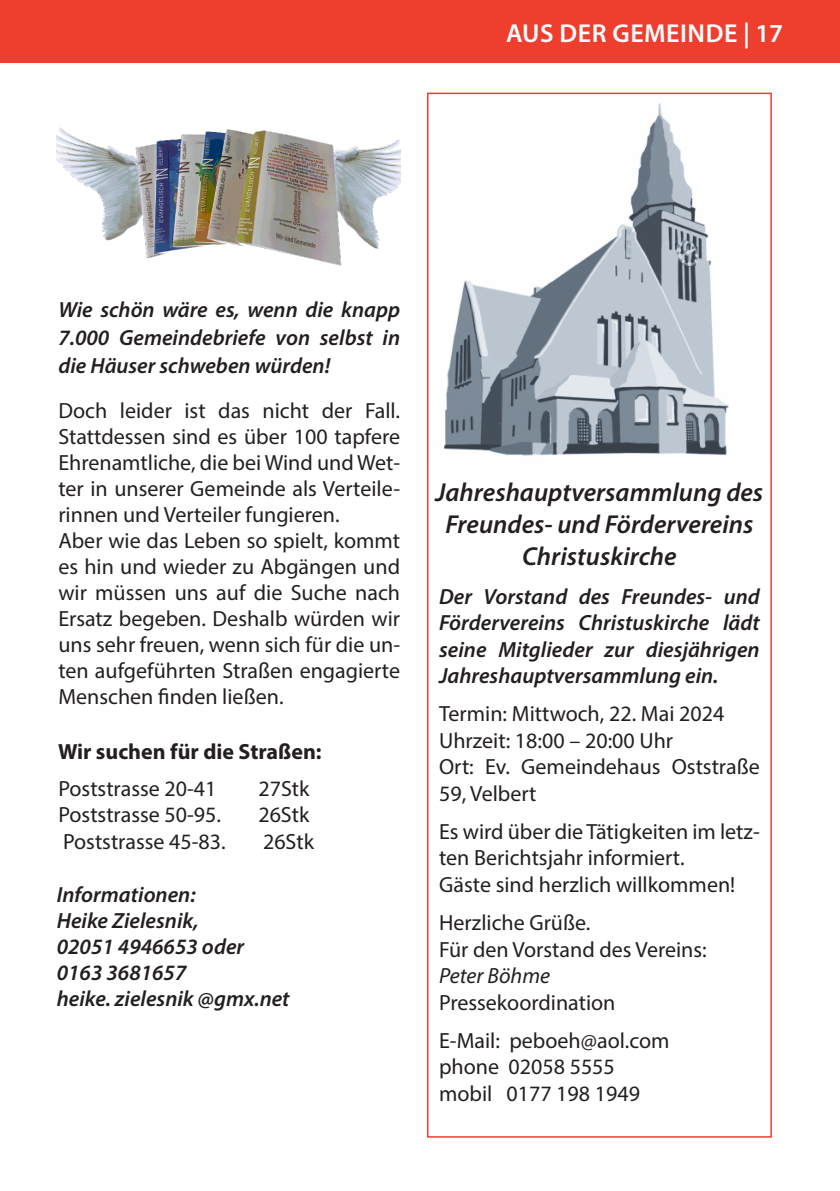
<style>
.page{position:relative;width:840px;height:1191px;background:#fff}
.page>*{position:absolute;margin:0;border:0;box-sizing:border-box;transform-origin:0 0}
.t1{font:italic 600 26px/32px "Myriad Pro";color:#231f20;text-align:center}
.t2{font:600 26px "Myriad Pro";letter-spacing:.02em;color:#fff}
.t3{font:22px/26px "Myriad Pro";color:#231f20;text-align:justify}
.t4{font:italic 600 22px/26.4px "Myriad Pro";color:#231f20;text-align:justify}
.t5{font:700 22px "Myriad Pro";color:#231f20}
.t6{font:italic 22px "Myriad Pro";color:#231f20}
</style>
<div class="page">
<div style="left:0;top:0;width:839px;height:62px;background:#ef3e2e"></div>
<img style="left:57px;top:127px;width:343px;height:139px">
<img style="left:443px;top:103px;width:286px;height:353px">
<div style="left:427px;top:93px;width:344px;height:1044px;border:2px solid #ef3e2e"></div>
<p class="t2" style="left:505px;top:17px;width:278px">AUS DER GEMEINDE | 17</p>
<p class="t4" style="left:58px;top:295px;width:343px;line-height:28px">Wie schön wäre es, wenn die knapp 7.000 Gemeindebriefe von selbst in die Häuser schweben würden!</p>
<p class="t3" style="left:58px;top:397px;width:343px">Doch leider ist das nicht der Fall.<br>Stattdessen sind es über 100 tapfere Ehrenamtliche, die bei Wind und Wet&shy;ter in unserer Gemeinde als Verteile&shy;rinnen und Verteiler fungieren.</p>
<p class="t3" style="left:58px;top:527px;width:343px">Aber wie das Leben so spielt, kommt es hin und wieder zu Abgängen und wir müssen uns auf die Suche nach Ersatz begeben. Deshalb würden wir uns sehr freuen, wenn sich für die un&shy;ten aufgeführten Straßen engagierte Menschen finden ließen.</p>
<p class="t5" style="left:58px;top:737px;width:265px">Wir suchen für die Straßen:</p>
<p class="t3" style="left:58px;top:775px;width:159px">Poststrasse 20-41</p>
<p class="t3" style="left:258px;top:775px;width:52px">27Stk</p>
<p class="t3" style="left:58px;top:801px;width:164px">Poststrasse 50-95.</p>
<p class="t3" style="left:258px;top:801px;width:52px">26Stk</p>
<p class="t3" style="left:63px;top:828px;width:164px">Poststrasse 45-83.</p>
<p class="t3" style="left:263px;top:828px;width:52px">26Stk</p>
<p class="t4" style="left:57px;top:881px;width:140px">Informationen:</p>
<p class="t4" style="left:57px;top:907px;width:143px">Heike Zielesnik,</p>
<p class="t4" style="left:57px;top:933px;width:189px">02051 4946653 oder</p>
<p class="t4" style="left:57px;top:959px;width:131px">0163 3681657</p>
<p class="t4" style="left:57px;top:985px;width:234px">heike. zielesnik @gmx.net</p>
<p class="t1" style="left:435px;top:476px;width:329px">Jahreshauptversammlung des<br>Freundes- und Fördervereins<br>Christuskirche</p>
<p class="t4" style="left:439px;top:582px;width:322px">Der Vorstand des Freundes- und Fördervereins Christuskirche lädt seine Mitglieder zur diesjährigen Jahreshauptversammlung ein.</p>
<p class="t3" style="left:439px;top:700px;width:286px">Termin: Mittwoch, 22. Mai 2024</p>
<p class="t3" style="left:439px;top:727px;width:235px">Uhrzeit: 18:00 – 20:00 Uhr</p>
<p class="t3" style="left:439px;top:753px;width:322px">Ort: Ev. Gemeindehaus Oststraße<br>59, Velbert</p>
<p class="t3" style="left:439px;top:818px;width:322px">Es wird über die Tätigkeiten im letz&shy;ten Berichtsjahr informiert.</p>
<p class="t3" style="left:439px;top:871px;width:297px">Gäste sind herzlich willkommen!</p>
<p class="t3" style="left:439px;top:909px;width:153px">Herzliche Grüße.</p>
<p class="t3" style="left:439px;top:936px;width:269px">Für den Vorstand des Vereins:</p>
<p class="t6" style="left:439px;top:962px;width:112px">Peter Böhme</p>
<p class="t3" style="left:439px;top:988px;width:178px">Pressekoordination</p>
<p class="t3" style="left:439px;top:1027px;width:232px">E-Mail: peboeh@aol.com</p>
<p class="t3" style="left:439px;top:1053px;width:177px">phone 02058 5555</p>
<p class="t3" style="left:439px;top:1080px;width:202px">mobil 0177 198 1949</p>
</div>
